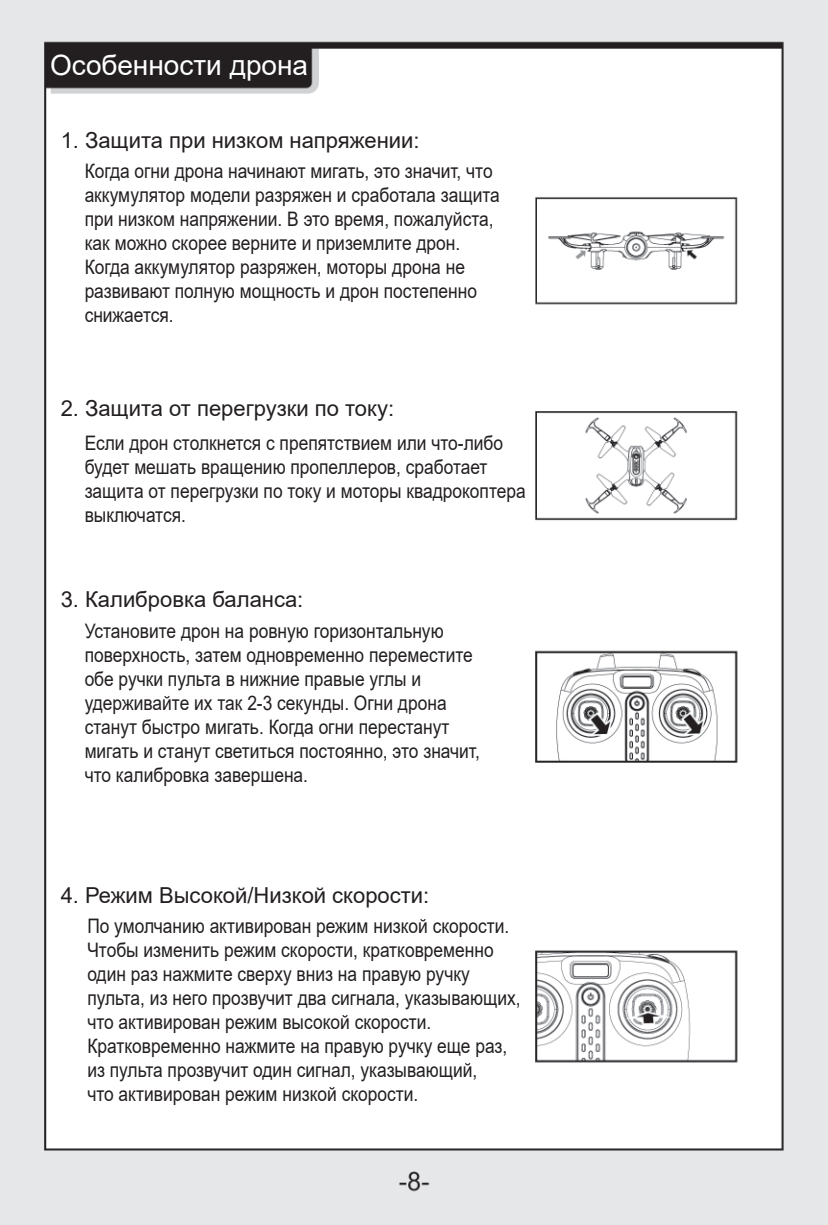
<style>
.page{position:relative;width:828px;height:1225px;background:#fff}
.page>*{position:absolute;margin:0;border:0;box-sizing:border-box;transform-origin:0 0}
.t1{font:28px "Arial";color:#fff}
.t2{font:22px "Arial";color:#231f20}
.t3{font:20px/24px "Arial";color:#231f20;scale:.87 1}
</style>
<div class="page">
<img style="left:0;top:0;width:828px;height:1225px">
<div style="left:67px;top:52px;width:223px;height:29px;background:#231f20"></div>
<div style="left:67px;top:126px;width:278px;height:30px;background:#fff"></div>
<div style="left:85px;top:169px;width:374px;height:165px;background:#fff"></div>
<div style="left:63px;top:398px;width:242px;height:24px;background:#fff"></div>
<div style="left:85px;top:430px;width:412px;height:74px;background:#fff"></div>
<div style="left:64px;top:580px;width:241px;height:22px;background:#fff"></div>
<div style="left:85px;top:612px;width:383px;height:186px;background:#fff"></div>
<div style="left:61px;top:888px;width:286px;height:29px;background:#fff"></div>
<div style="left:85px;top:923px;width:366px;height:165px;background:#fff"></div>
<h1 class="t1" style="left:50px;top:46px;width:260px">Особенности дрона</h1>
<p class="t2" style="left:61px;top:126px;width:360px">1. Защита при низком напряжении:</p>
<p class="t3" style="left:85px;top:159px;width:479px">Когда огни дрона начинают мигать, это значит, что аккумулятор модели разряжен и сработала защита при низком напряжении. В это время, пожалуйста, как можно скорее верните и приземлите дрон.<br>Когда аккумулятор разряжен, моторы дрона не развивают полную мощность и дрон постепенно снижается.</p>
<p class="t2" style="left:61px;top:393px;width:335px">2. Защита от перегрузки по току:</p>
<p class="t3" style="left:85px;top:431px;width:509px">Если дрон столкнется с препятствием или что-либо будет мешать вращению пропеллеров, сработает защита от перегрузки по току и моторы квадрокоптера выключатся.</p>
<p class="t2" style="left:61px;top:584px;width:244px">3. Калибровка баланса:</p>
<p class="t3" style="left:85px;top:619px;width:456px">Установите дрон на ровную горизонтальную поверхность, затем одновременно переместите обе ручки пульта в нижние правые углы и удерживайте их так 2-3 секунды. Огни дрона станут быстро мигать. Когда огни перестанут мигать и станут светиться постоянно, это значит, что калибровка завершена.</p>
<p class="t2" style="left:61px;top:880px;width:370px">4. Режим Высокой/Низкой скорости:</p>
<p class="t3" style="left:87px;top:913px;width:500px">По умолчанию активирован режим низкой скорости.<br>Чтобы изменить режим скорости, кратковременно один раз нажмите сверху вниз на правую ручку пульта, из него прозвучит два сигнала, указывающих, что активирован режим высокой скорости.<br>Кратковременно нажмите на правую ручку еще раз, из пульта прозвучит один сигнал, указывающий,<br>что активирован режим низкой скорости.</p>
</div>
